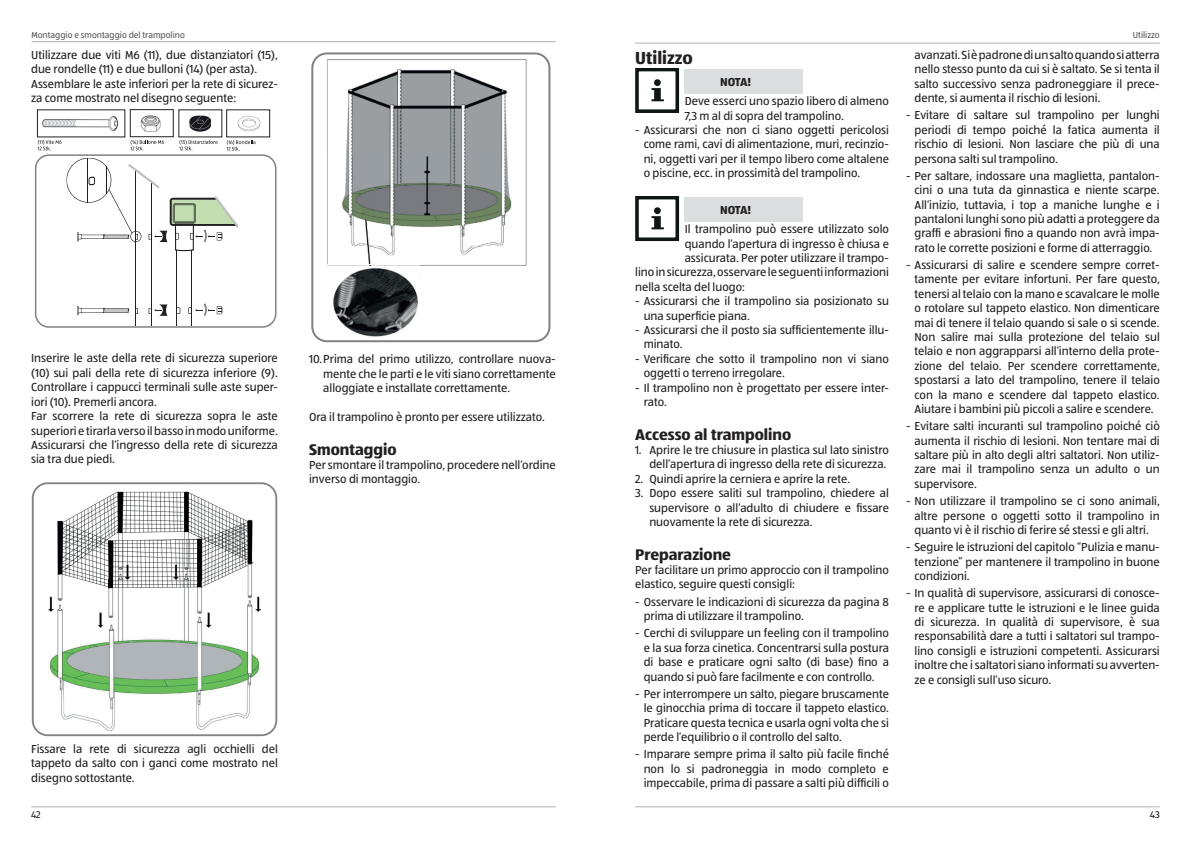
<style>
.page{position:relative;width:1191px;height:842px;background:#fff}
.page>*{position:absolute;margin:0;border:0;box-sizing:border-box;transform-origin:0 0}
.t1{font:700 18px "ALDISUEDOT";color:#231f20}
.t2{font:700 16px "ALDISUEDOT";color:#231f20}
.t3{font:12px/14.4px "ALDISUEDOT";color:#231f20;text-align:justify}
.t4{font:700 12px "ALDISUEDOT";letter-spacing:-.025em;color:#231f20}
.t5{font:10px "ALDISUEDOT";color:#231f20}
.t6{font:9px "ALDISUEDOT";color:#57585a}
</style>
<div class="page">
<hr style="left:31px;top:41px;width:525px;height:1px;background:#b2b3b7">
<hr style="left:635px;top:43px;width:524px;height:1px;background:#b2b3b7">
<hr style="left:31px;top:806px;width:525px;height:1px;background:#b2b3b7">
<hr style="left:635px;top:806px;width:524px;height:1px;background:#b2b3b7">
<svg style="left:635px;top:69px;width:44px;height:44px"></svg>
<div style="left:684px;top:69px;width:118px;height:24px;background:#dcdddf"></div>
<svg style="left:635px;top:197px;width:44px;height:44px"></svg>
<div style="left:684px;top:197px;width:118px;height:24px;background:#dcdddf"></div>
<div style="left:35px;top:154px;width:241px;height:174px;border:2px solid #808285;border-radius:13px"></div>
<img style="left:42px;top:110px;width:88px;height:27px">
<svg style="left:38px;top:140px;width:24px;height:11px"></svg>
<svg style="left:130px;top:109px;width:140px;height:42px"></svg>
<hr style="left:136px;top:170px;width:1px;height:156px;background:#231f20">
<hr style="left:151px;top:182px;width:1px;height:144px;background:#231f20">
<svg style="left:77px;top:306px;width:52px;height:9px"></svg>
<hr style="left:176px;top:221px;width:1px;height:105px;background:#231f20">
<hr style="left:191px;top:221px;width:1px;height:105px;background:#231f20">
<svg style="left:136px;top:308px;width:2px;height:6px"></svg>
<svg style="left:149px;top:304px;width:18px;height:12px"></svg>
<svg style="left:188px;top:304px;width:34px;height:12px"></svg>
<svg style="left:66px;top:158px;width:173px;height:93px"></svg>
<div style="left:159px;top:246px;width:11px;height:7px;background:#fff"></div>
<div style="left:32px;top:482px;width:245px;height:254px;border:2px solid #808285;border-radius:15px"></div>
<img style="left:49px;top:491px;width:211px;height:240px">
<img style="left:326px;top:59px;width:201px;height:207px">
<img style="left:333px;top:266px;width:85px;height:71px">
<div style="left:311px;top:52px;width:239px;height:290px;border:2px solid #808285;border-radius:15px"></div>
<p class="t6" style="left:31px;top:29px;width:155px">Montaggio e smontaggio del trampolino</p>
<p class="t6" style="left:1132px;top:29px;width:28px">Utilizzo</p>
<h1 class="t1" style="left:635px;top:45px;width:59px">Utilizzo</h1>
<p class="t4" style="left:720px;top:73px;width:33px">NOTA!</p>
<p class="t3" style="left:684px;top:94px;width:206px">Deve esserci uno spazio libero di almeno<br>7,3 m al di sopra del trampolino.</p>
<p class="t3" style="left:643px;top:122px;width:247px;text-indent:-9px">- Assicurarsi che non ci siano oggetti pericolosi come rami, cavi di alimentazione, muri, recinzio&shy;ni, oggetti vari per il tempo libero come altalene o piscine, ecc. in prossimità del trampolino.</p>
<p class="t4" style="left:720px;top:202px;width:33px">NOTA!</p>
<p class="t3" style="left:684px;top:222px;width:206px">Il trampolino può essere utilizzato solo</p>
<p class="t3" style="left:684px;top:236px;width:206px">quando l‘apertura di ingresso è chiusa e</p>
<p class="t3" style="left:684px;top:250px;width:206px">assicurata. Per poter utilizzare il trampo-</p>
<p class="t3" style="left:635px;top:265px;width:255px">lino in sicurezza, osservare le seguenti informazioni</p>
<p class="t3" style="left:635px;top:279px;width:111px">nella scelta del luogo:</p>
<p class="t3" style="left:643px;top:294px;width:247px;text-indent:-9px">- Assicurarsi che il trampolino sia posizionato su una superficie piana.</p>
<p class="t3" style="left:643px;top:322px;width:247px;text-indent:-9px">- Assicurarsi che il posto sia sufficientemente illu&shy;minato.</p>
<p class="t3" style="left:643px;top:351px;width:247px;text-indent:-9px">- Verificare che sotto il trampolino non vi siano oggetti o terreno irregolare.</p>
<p class="t3" style="left:643px;top:380px;width:247px;text-indent:-9px">- Il trampolino non è progettato per essere inter&shy;rato.</p>
<h2 class="t2" style="left:635px;top:423px;width:158px">Accesso al trampolino</h2>
<p class="t3" style="left:635px;top:442px;width:255px;text-align:right">1. Aprire le tre chiusure in plastica sul lato sinistro dell‘apertura di ingresso della rete di sicurezza.</p>
<p class="t3" style="left:635px;top:471px;width:217px">2. Quindi aprire la cerniera e aprire la rete.</p>
<p class="t3" style="left:649px;top:486px;width:241px;text-indent:-14px">3. Dopo essere saliti sul trampolino, chiedere al supervisore o all‘adulto di chiudere e fissare nuovamente la rete di sicurezza.</p>
<h2 class="t2" style="left:635px;top:543px;width:97px">Preparazione</h2>
<p class="t3" style="left:635px;top:562px;width:255px">Per facilitare un primo approccio con il trampolino elastico, seguire questi consigli:</p>
<p class="t3" style="left:643px;top:594px;width:247px;text-indent:-9px">- Osservare le indicazioni di sicurezza da pagina 8 prima di utilizzare il trampolino.</p>
<p class="t3" style="left:643px;top:626px;width:247px;text-indent:-9px">- Cerchi di sviluppare un feeling con il trampolino e la sua forza cinetica. Concentrarsi sulla postura di base e praticare ogni salto (di base) fino a quando si può fare facilmente e con controllo.</p>
<p class="t3" style="left:643px;top:686px;width:247px;text-indent:-9px">- Per interrompere un salto, piegare bruscamente le ginocchia prima di toccare il tappeto elastico.<br>Praticare questa tecnica e usarla ogni volta che si perde l‘equilibrio o il controllo del salto.</p>
<p class="t3" style="left:643px;top:747px;width:247px;text-indent:-9px">- Imparare sempre prima il salto più facile finché non lo si padroneggia in modo completo e impeccabile, prima di passare a salti più difficili o</p>
<p class="t3" style="left:914px;top:47px;width:247px">avanzati. Si è padrone di un salto quando si atterra nello stesso punto da cui si è saltato. Se si tenta il salto successivo senza padroneggiare il prece&shy;dente, si aumenta il rischio di lesioni.</p>
<p class="t3" style="left:914px;top:108px;width:247px;text-indent:-9px">- Evitare di saltare sul trampolino per lunghi periodi di tempo poiché la fatica aumenta il rischio di lesioni. Non lasciare che più di una persona salti sul trampolino.</p>
<p class="t3" style="left:914px;top:168px;width:247px;text-indent:-9px">- Per saltare, indossare una maglietta, pantalon&shy;cini o una tuta da ginnastica e niente scarpe.<br>All‘inizio, tuttavia, i top a maniche lunghe e i pantaloni lunghi sono più adatti a proteggere da graffi e abrasioni fino a quando non avrà impa&shy;rato le corrette posizioni e forme di atterraggio.</p>
<p class="t3" style="left:914px;top:257px;width:247px;text-indent:-9px">- Assicurarsi di salire e scendere sempre corret&shy;tamente per evitare infortuni. Per fare questo, tenersi al telaio con la mano e scavalcare le molle o rotolare sul tappeto elastico. Non dimenticare mai di tenere il telaio quando si sale o si scende.<br>Non salire mai sulla protezione del telaio sul telaio e non aggrapparsi all‘interno della prote&shy;zione del telaio. Per scendere correttamente, spostarsi a lato del trampolino, tenere il telaio con la mano e scendere dal tappeto elastico.<br>Aiutare i bambini più piccoli a salire e scendere.</p>
<p class="t3" style="left:914px;top:419px;width:247px;text-indent:-9px">- Evitare salti incuranti sul trampolino poiché ciò aumenta il rischio di lesioni. Non tentare mai di saltare più in alto degli altri saltatori. Non utiliz&shy;zare mai il trampolino senza un adulto o un supervisore.</p>
<p class="t3" style="left:914px;top:493px;width:247px;text-indent:-9px">- Non utilizzare il trampolino se ci sono animali, altre persone o oggetti sotto il trampolino in quanto vi è il rischio di ferire sé stessi e gli altri.</p>
<p class="t3" style="left:914px;top:539px;width:247px;text-indent:-9px">- Seguire le istruzioni del capitolo “Pulizia e manu&shy;tenzione” per mantenere il trampolino in buone condizioni.</p>
<p class="t3" style="left:914px;top:585px;width:247px;text-indent:-9px">- In qualità di supervisore, assicurarsi di conosce&shy;re e applicare tutte le istruzioni e le linee guida di sicurezza. In qualità di supervisore, è sua responsabilità dare a tutti i saltatori sul trampo&shy;lino consigli e istruzioni competenti. Assicurarsi inoltre che i saltatori siano informati su avverten&shy;ze e consigli sull‘uso sicuro.</p>
<p class="t3" style="left:31px;top:47px;width:248px;text-align:left">Utilizzare due viti M6 (11), due distanziatori (15), due rondelle (11) e due bulloni (14) (per asta).<br>Assemblare le aste inferiori per la rete di sicurez&shy;za come mostrato nel disegno seguente:</p>
<p class="t3" style="left:31px;top:351px;width:248px;text-align:left">Inserire le aste della rete di sicurezza superiore (10) sui pali della rete di sicurezza inferiore (9).<br>Controllare i cappucci terminali sulle aste super&shy;iori (10). Premerli ancora.<br>Far scorrere la rete di sicurezza sopra le aste superiori e tirarla verso il basso in modo uniforme.<br>Assicurarsi che l‘ingresso della rete di sicurezza sia tra due piedi.</p>
<p class="t3" style="left:323px;top:352px;width:234px;text-indent:-14px">10.Prima del primo utilizzo, controllare nuova&shy;mente che le parti e le viti siano correttamente alloggiate e installate correttamente.</p>
<p class="t3" style="left:309px;top:409px;width:237px">Ora il trampolino è pronto per essere utilizzato.</p>
<h2 class="t2" style="left:309px;top:438px;width:89px">Smontaggio</h2>
<p class="t3" style="left:309px;top:457px;width:248px">Per smontare il trampolino, procedere nell‘ordine inverso di montaggio.</p>
<p class="t3" style="left:31px;top:741px;width:248px">Fissare la rete di sicurezza agli occhielli del tappeto da salto con i ganci come mostrato nel disegno sottostante.</p>
<p class="t5" style="left:31px;top:808px;width:11px">42</p>
<p class="t5" style="left:1150px;top:808px;width:11px">43</p>
</div>
